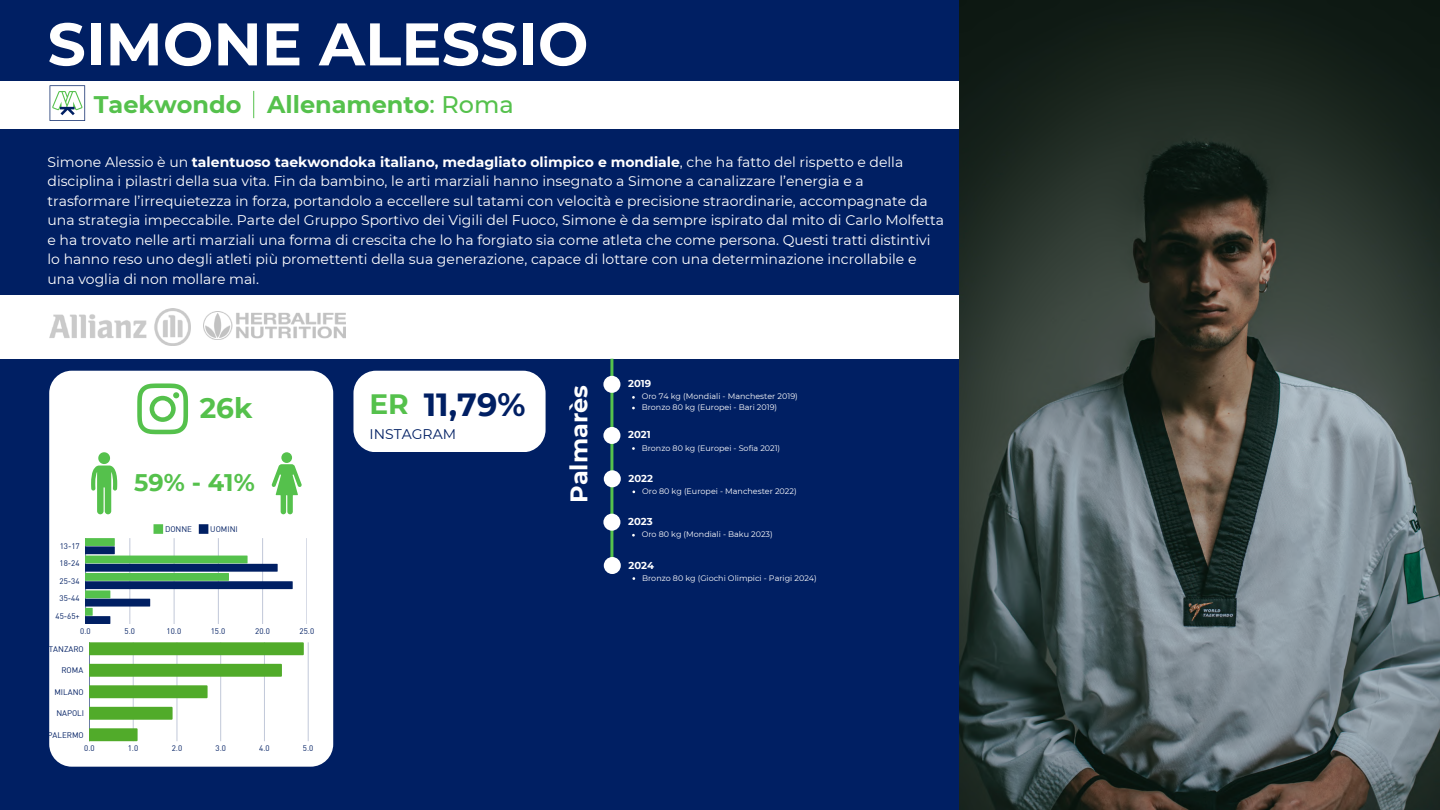
<style>
.page{position:relative;width:1440px;height:810px;background:#001f63}
.page>*{position:absolute;margin:0;border:0;box-sizing:border-box;transform-origin:0 0}
.t1{font:700 60px "Montserrat";color:#fff}
.t2{font:700 32px "Montserrat";color:#001f63}
.t3{font:700 28px "Montserrat";color:#55c14c}
.t4{font:700 24px "Montserrat";color:#55c14c}
.t5{font:700 24px "Montserrat";color:#fff}
.t6{font:14px/19.5px "Montserrat";color:#fff}
.t7{font:14px "Montserrat";color:#001f63}
.t8{font:700 10px "Montserrat";color:#fff}
.t9{font:8px/10.7px "Montserrat";color:#fff}
.t10{font:8px/17.4px "DIN";color:#001f63;text-align:center}
.s1{font-weight:500}
.s2{font-weight:700}
</style>
<div class="page">
<div style="left:0;top:81px;width:960px;height:48px;background:#fff"></div>
<div style="left:0;top:296px;width:959px;height:63px;background:#fff"></div>
<svg style="left:253px;top:91px;width:1px;height:27px"></svg>
<div style="left:49px;top:371px;width:284px;height:396px;background:#fff;border-radius:22px"></div>
<div style="left:353px;top:371px;width:193px;height:81px;background:#fff;border-radius:22px"></div>
<svg style="left:137px;top:383px;width:51px;height:51px"></svg>
<svg style="left:91px;top:452px;width:26px;height:62px"></svg>
<div style="left:281px;top:452px;width:11px;height:11px;background:#55c14c;border-radius:50%"></div>
<svg style="left:272px;top:464px;width:30px;height:50px"></svg>
<div style="left:154px;top:524px;width:9px;height:10px;background:#55c14c"></div>
<div style="left:199px;top:524px;width:9px;height:10px;background:#001f63"></div>
<svg style="left:86px;top:538px;width:207px;height:86px"></svg>
<hr style="left:89px;top:642px;width:1px;height:99px;background:#001f63;opacity:.6">
<hr style="left:133px;top:642px;width:1px;height:99px;background:#001f63;opacity:.25">
<hr style="left:177px;top:642px;width:1px;height:99px;background:#e2e5ed">
<hr style="left:221px;top:642px;width:1px;height:99px;background:#f3f4f7">
<hr style="left:264px;top:642px;width:1px;height:99px;background:#c3cada">
<hr style="left:308px;top:642px;width:1px;height:99px;background:#d3d8e4">
<svg style="left:89px;top:642px;width:215px;height:13px"></svg>
<svg style="left:89px;top:664px;width:193px;height:13px"></svg>
<svg style="left:89px;top:685px;width:119px;height:13px"></svg>
<svg style="left:89px;top:707px;width:84px;height:13px"></svg>
<svg style="left:89px;top:728px;width:49px;height:13px"></svg>
<hr style="left:610px;top:359px;width:3px;height:206px;background:#55c14c">
<div style="left:603px;top:376px;width:17px;height:17px;background:#fff;border-radius:50%"></div>
<div style="left:603px;top:427px;width:17px;height:17px;background:#fff;border-radius:50%"></div>
<div style="left:604px;top:470px;width:17px;height:17px;background:#fff;border-radius:50%"></div>
<div style="left:603px;top:514px;width:17px;height:17px;background:#fff;border-radius:50%"></div>
<div style="left:604px;top:557px;width:17px;height:17px;background:#fff;border-radius:50%"></div>
<svg style="left:50px;top:85px;width:35px;height:36px"></svg>
<img style="left:204px;top:311px;width:141px;height:29px">
<img style="left:49px;top:309px;width:142px;height:37px">
<img style="left:960px;top:0;width:480px;height:810px">
<h1 class="t1" style="left:48px;top:7px;width:542px">SIMONE ALESSIO</h1>
<h3 class="t4" style="left:94px;top:90px;width:422px">Taekwondo Allenamento<span class="s1">: Roma</span></h3>
<p class="t6" style="left:48px;top:152px;width:898px">Simone Alessio è un <span class="s2">talentuoso taekwondoka italiano, medagliato olimpico e mondiale</span>, che ha fatto del rispetto e della disciplina i pilastri della sua vita. Fin da bambino, le arti marziali hanno insegnato a Simone a canalizzare l’energia e a trasformare l’irrequietezza in forza, portandolo a eccellere sul tatami con velocità e precisione straordinarie, accompagnate da una strategia impeccabile. Parte del Gruppo Sportivo dei Vigili del Fuoco, Simone è da sempre ispirato dal mito di Carlo Molfetta e ha trovato nelle arti marziali una forma di crescita che lo ha forgiato sia come atleta che come persona. Questi tratti distintivi lo hanno reso uno degli atleti più promettenti della sua generazione, capace di lottare con una determinazione incrollabile e una voglia di non mollare mai.</p>
<h3 class="t3" style="left:200px;top:391px;width:54px">26k</h3>
<h3 class="t4" style="left:134px;top:468px;width:122px">59% - 41%</h3>
<p class="t10" style="left:56px;top:537px;width:26px">13-17<br>18-24<br>25-34<br>35-44<br>45-65+</p>
<p class="t10" style="left:165px;top:520px;width:29px">DONNE</p>
<p class="t10" style="left:210px;top:520px;width:29px">UOMINI</p>
<p class="t10" style="left:80px;top:622px;width:12px">0.0</p>
<p class="t10" style="left:124px;top:622px;width:12px">5.0</p>
<p class="t10" style="left:167px;top:622px;width:16px">10.0</p>
<p class="t10" style="left:211px;top:622px;width:16px">15.0</p>
<p class="t10" style="left:255px;top:622px;width:16px">20.0</p>
<p class="t10" style="left:300px;top:622px;width:16px">25.0</p>
<p class="t10" style="left:39px;top:640px;width:46px">CATANZARO</p>
<p class="t10" style="left:61px;top:661px;width:23px">ROMA</p>
<p class="t10" style="left:54px;top:683px;width:31px">MILANO</p>
<p class="t10" style="left:56px;top:704px;width:29px">NAPOLI</p>
<p class="t10" style="left:48px;top:726px;width:38px">PALERMO</p>
<p class="t10" style="left:84px;top:739px;width:12px">0.0</p>
<p class="t10" style="left:128px;top:739px;width:12px">1.0</p>
<p class="t10" style="left:172px;top:739px;width:12px">2.0</p>
<p class="t10" style="left:216px;top:739px;width:12px">3.0</p>
<p class="t10" style="left:259px;top:739px;width:12px">4.0</p>
<p class="t10" style="left:303px;top:739px;width:12px">5.0</p>
<h2 class="t2" style="left:424px;top:385px;width:103px">11,79%</h2>
<h3 class="t5" style="left:564px;top:503px;width:119px;rotate:-90deg">Palmarès</h3>
<h3 class="t3" style="left:369px;top:387px;width:41px">ER</h3>
<p class="t7" style="left:369px;top:425px;width:88px">INSTAGRAM</p>
<p class="t8" style="left:628px;top:378px;width:24px">2019</p>
<p class="t9" style="left:642px;top:391px;width:158px">Oro 74 kg (Mondiali - Manchester 2019)<br>Bronzo 80 kg (Europei - Bari 2019)</p>
<p class="t8" style="left:628px;top:429px;width:24px">2021</p>
<p class="t9" style="left:642px;top:442px;width:140px">Bronzo 80 kg (Europei - Sofia 2021)</p>
<p class="t8" style="left:628px;top:472px;width:26px">2022</p>
<p class="t9" style="left:642px;top:486px;width:156px">Oro 80 kg (Europei - Manchester 2022)</p>
<p class="t8" style="left:628px;top:515px;width:26px">2023</p>
<p class="t9" style="left:642px;top:529px;width:133px">Oro 80 kg (Mondiali - Baku 2023)</p>
<p class="t8" style="left:628px;top:559px;width:27px">2024</p>
<p class="t9" style="left:642px;top:572px;width:176px">Bronzo 80 kg (Giochi Olimpici - Parigi 2024)</p>
</div>
